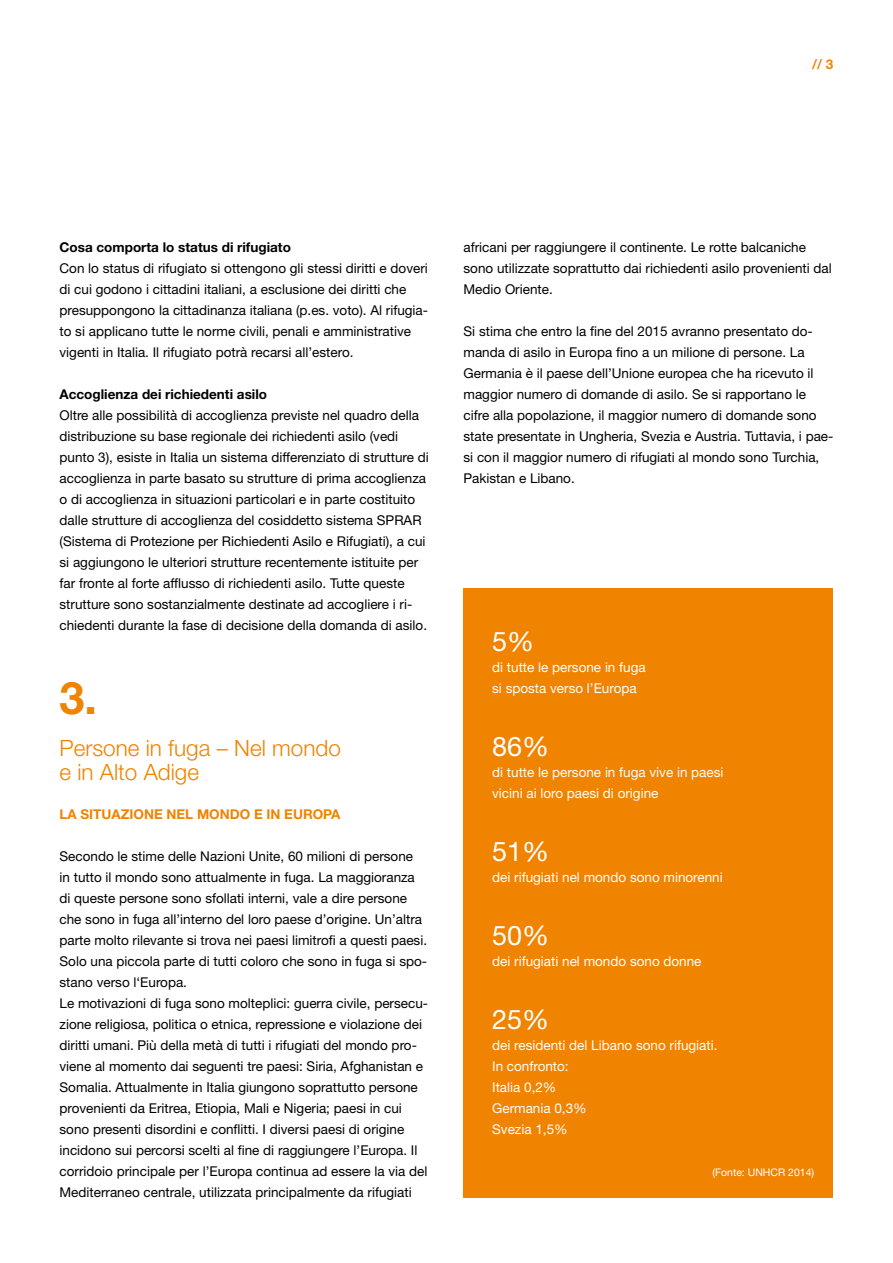
<style>
.page{position:relative;width:893px;height:1263px;background:#fff}
.page>*{position:absolute;margin:0;border:0;box-sizing:border-box;transform-origin:0 0}
.t1{font:700 45px "Helvetica Neue LT Std";color:#f08300}
.t2{font:27px "Helvetica Neue LT Std";color:#fff}
.t3{font:300 22.5px/24px "Helvetica Neue LT Std";color:#f08300}
.t4{font:13.5px/21px "Helvetica Neue LT Std";color:#000}
.t5{font:13.5px/21px "Helvetica Neue LT Std";color:#fff}
.t6{font:700 13.5px "Helvetica Neue LT Std";color:#000}
.t7{font:700 13.5px "Helvetica Neue LT Std";color:#f08300}
.t8{font:10.5px "Helvetica Neue LT Std";color:#fff}
</style>
<div class="page">
<div style="left:463px;top:588px;width:370px;height:609px;background:#f08300"></div>
<p class="t7" style="left:812px;top:56px;width:23px">// 3</p>
<p class="t6" style="left:60px;top:239px;width:233px">Cosa comporta lo status di rifugiato</p>
<p class="t4" style="left:60px;top:258px;width:370px">Con lo status di rifugiato si ottengono gli stessi diritti e doveri di cui godono i cittadini italiani, a esclusione dei diritti che presuppongono la cittadinanza italiana (p.es. voto). Al rifugia&shy;to si applicano tutte le norme civili, penali e amministrative vigenti in Italia. Il rifugiato potrà recarsi all’estero.</p>
<p class="t6" style="left:60px;top:386px;width:209px">Accoglienza dei richiedenti asilo</p>
<p class="t4" style="left:60px;top:405px;width:371px">Oltre alle possibilità di accoglienza previste nel quadro della distribuzione su base regionale dei richiedenti asilo (vedi punto 3), esiste in Italia un sistema differenziato di strutture di accoglienza in parte basato su strutture di prima accoglienza o di accoglienza in situazioni particolari e in parte costituito dalle strutture di accoglienza del cosiddetto sistema SPRAR (Sistema di Protezione per Richiedenti Asilo e Rifugiati), a cui si aggiungono le ulteriori strutture recentemente istituite per far fronte al forte afflusso di richiedenti asilo. Tutte queste strutture sono sostanzialmente destinate ad accogliere i ri&shy;chiedenti durante la fase di decisione della domanda di asilo.</p>
<h1 class="t1" style="left:60px;top:670px;width:39px">3.</h1>
<h3 class="t3" style="left:60px;top:736px;width:283px">Persone in fuga – Nel mondo e in Alto Adige</h3>
<p class="t7" style="left:60px;top:806px;width:283px">LA SITUAZIONE NEL MONDO E IN EUROPA</p>
<p class="t4" style="left:60px;top:846px;width:370px">Secondo le stime delle Nazioni Unite, 60 milioni di persone<br>in tutto il mondo sono attualmente in fuga. La maggioranza di queste persone sono sfollati interni, vale a dire persone che sono in fuga all’interno del loro paese d’origine. Un’altra parte molto rilevante si trova nei paesi limitrofi a questi paesi.<br>Solo una piccola parte di tutti coloro che sono in fuga si spo&shy;stano verso l‘Europa.<br>Le motivazioni di fuga sono molteplici: guerra civile, persecu&shy;zione religiosa, politica o etnica, repressione e violazione dei diritti umani. Più della metà di tutti i rifugiati del mondo pro&shy;viene al momento dai seguenti tre paesi: Siria, Afghanistan e Somalia. Attualmente in Italia giungono soprattutto persone provenienti da Eritrea, Etiopia, Mali e Nigeria; paesi in cui sono presenti disordini e conflitti. I diversi paesi di origine incidono sui percorsi scelti al fine di raggiungere l’Europa. Il corridoio principale per l’Europa continua ad essere la via del Mediterraneo centrale, utilizzata principalmente da rifugiati</p>
<p class="t4" style="left:463px;top:237px;width:370px">africani per raggiungere il continente. Le rotte balcaniche sono utilizzate soprattutto dai richiedenti asilo provenienti dal<br>Medio Oriente.</p>
<p class="t4" style="left:463px;top:321px;width:371px">Si stima che entro la fine del 2015 avranno presentato do&shy;manda di asilo in Europa fino a un milione di persone. La Germania è il paese dell’Unione europea che ha ricevuto il maggior numero di domande di asilo. Se si rapportano le cifre alla popolazione, il maggior numero di domande sono state presentate in Ungheria, Svezia e Austria. Tuttavia, i pae&shy;si con il maggior numero di rifugiati al mondo sono Turchia, Pakistan e Libano.</p>
<h2 class="t2" style="left:492px;top:625px;width:44px">5%</h2>
<p class="t5" style="left:492px;top:657px;width:155px">di tutte le persone in fuga si sposta verso l’Europa</p>
<h2 class="t2" style="left:492px;top:730px;width:59px">86%</h2>
<p class="t5" style="left:492px;top:762px;width:233px">di tutte le persone in fuga vive in paesi vicini ai loro paesi di origine</p>
<h2 class="t2" style="left:492px;top:835px;width:59px">51%</h2>
<p class="t5" style="left:492px;top:867px;width:232px">dei rifugiati nel mondo sono minorenni</p>
<h2 class="t2" style="left:492px;top:919px;width:59px">50%</h2>
<p class="t5" style="left:492px;top:951px;width:211px">dei rifugiati nel mondo sono donne</p>
<h2 class="t2" style="left:492px;top:1003px;width:59px">25%</h2>
<p class="t5" style="left:492px;top:1035px;width:227px">dei residenti del Libano sono rifugiati.<br>In confronto:<br>Italia 0,2%<br>Germania 0,3%<br>Svezia 1,5%</p>
<p class="t8" style="left:712px;top:1166px;width:103px">(Fonte: UNHCR 2014)</p>
</div>
